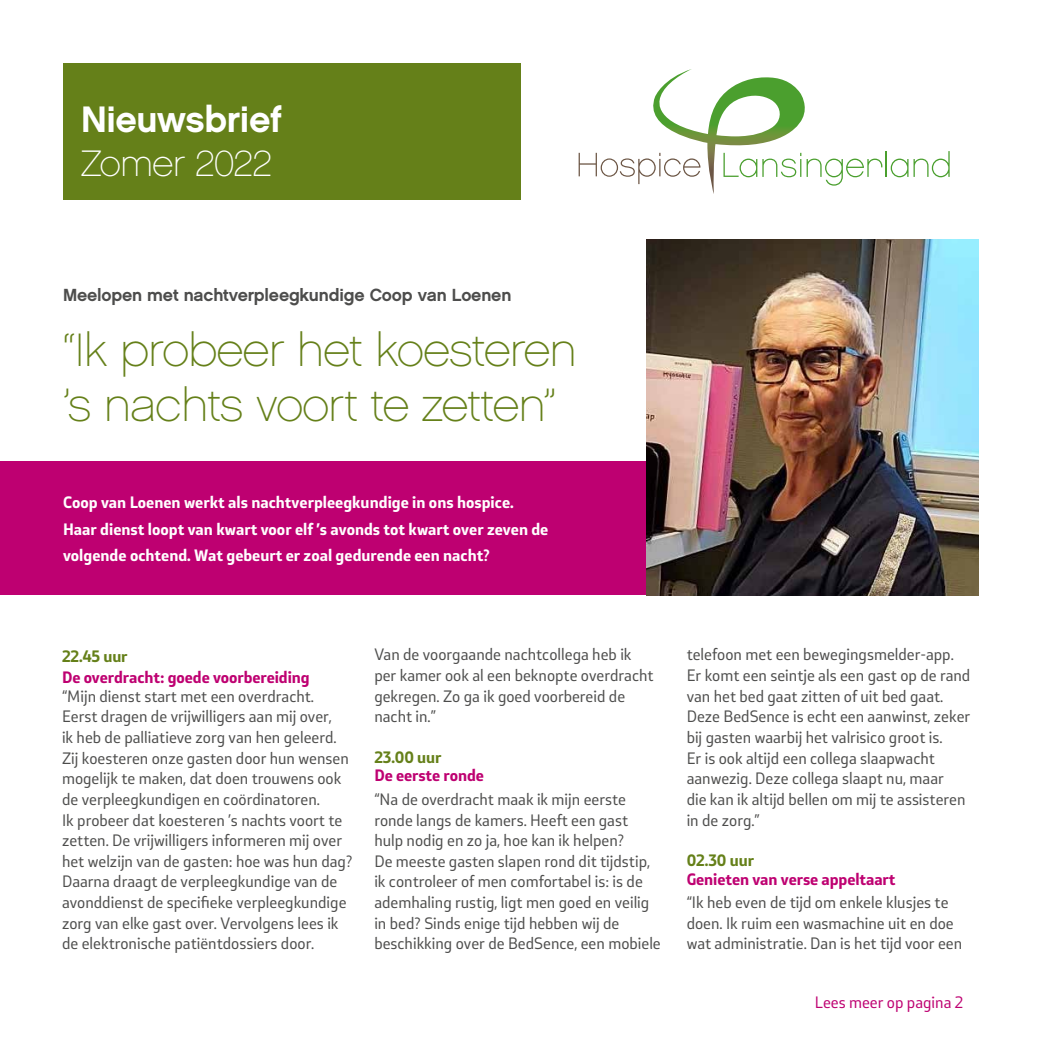
<style>
.page{position:relative;width:1042px;height:1042px;background:#fff}
.page>*{position:absolute;margin:0;border:0;box-sizing:border-box;transform-origin:0 0}
.t1{font:46.73px/54.6px "Chalet Paris Nineteen Sixty";letter-spacing:-.01em;color:#658019}
.t2{font:36.75px "Chalet New York Nineteen Sixty";letter-spacing:-.01em;color:#fff}
.t3{font:36.75px "Chalet Paris Nineteen Sixty";letter-spacing:-.01em;color:#fff}
.t4{font:17.5px "Chalet New York Nineteen Sixty";letter-spacing:-.01em;color:#4d4d4c}
.t5{font:15.4px/20.7px "Stobi Sans";color:#4d4d4c}
.t6{font:700 15.4px/26.2px "Stobi Sans";color:#fff}
.t7{font:700 15.4px "Stobi Sans";letter-spacing:-.005em;color:#be0071}
.t8{font:700 15.4px "Stobi Sans";letter-spacing:-.005em;color:#658019}
.t9{font:15.4px "Stobi Sans";color:#be0071}
</style>
<div class="page">
<div style="left:0;top:461px;width:647px;height:134px;background:#be0071"></div>
<img style="left:646px;top:239px;width:333px;height:356px">
<div style="left:63px;top:63px;width:458px;height:136px;background:#658019"></div>
<svg style="left:578px;top:69px;width:371px;height:125px"></svg>
<h2 class="t2" style="left:81px;top:96px;width:202px">Nieuwsbrief</h2>
<h2 class="t3" style="left:81px;top:142px;width:192px">Zomer 2022</h2>
<p class="t4" style="left:63px;top:284px;width:450px">Meelopen met nachtverpleegkundige Coop van Loenen</p>
<h1 class="t1" style="left:63px;top:323px;width:515px">“Ik probeer het koesteren ’s nachts voort te zetten”</h1>
<p class="t6" style="left:63px;top:489px;width:487px">Coop van Loenen werkt als nachtverpleegkundige in ons hospice.<br>Haar dienst loopt van kwart voor elf ’s avonds tot kwart over zeven de volgende ochtend. Wat gebeurt er zoal gedurende een nacht?</p>
<p class="t8" style="left:62px;top:646px;width:67px">22.45 uur</p>
<p class="t7" style="left:62px;top:666px;width:249px">De overdracht: goede voorbereiding</p>
<p class="t5" style="left:62px;top:685px;width:292px">“Mijn dienst start met een overdracht.<br>Eerst dragen de vrijwilligers aan mij over,<br>ik heb de palliatieve zorg van hen geleerd.<br>Zij koesteren onze gasten door hun wensen mogelijk te maken, dat doen trouwens ook de verpleegkundigen en coördinatoren.<br>Ik probeer dat koesteren ’s nachts voort te zetten. De vrijwilligers informeren mij over het welzijn van de gasten: hoe was hun dag?<br>Daarna draagt de verpleegkundige van de avonddienst de specifieke verpleegkundige zorg van elke gast over. Vervolgens lees ik de elektronische patiëntdossiers door.</p>
<p class="t5" style="left:374px;top:644px;width:281px">Van de voorgaande nachtcollega heb ik per kamer ook al een beknopte overdracht gekregen. Zo ga ik goed voorbereid de nacht in.”</p>
<p class="t8" style="left:374px;top:747px;width:69px">23.00 uur</p>
<p class="t7" style="left:374px;top:765px;width:111px">De eerste ronde</p>
<p class="t5" style="left:374px;top:788px;width:288px">“Na de overdracht maak ik mijn eerste ronde langs de kamers. Heeft een gast hulp nodig en zo ja, hoe kan ik helpen?<br>De meeste gasten slapen rond dit tijdstip, ik controleer of men comfortabel is: is de ademhaling rustig, ligt men goed en veilig in bed? Sinds enige tijd hebben wij de beschikking over de BedSence, een mobiele</p>
<p class="t5" style="left:686px;top:644px;width:285px">telefoon met een bewegingsmelder-app.<br>Er komt een seintje als een gast op de rand van het bed gaat zitten of uit bed gaat.<br>Deze BedSence is echt een aanwinst, zeker bij gasten waarbij het valrisico groot is.<br>Er is ook altijd een collega slaapwacht aanwezig. Deze collega slaapt nu, maar<br>die kan ik altijd bellen om mij te assisteren in de zorg.”</p>
<p class="t8" style="left:686px;top:850px;width:69px">02.30 uur</p>
<p class="t7" style="left:686px;top:868px;width:210px">Genieten van verse appeltaart</p>
<p class="t5" style="left:686px;top:891px;width:277px">“Ik heb even de tijd om enkele klusjes te doen. Ik ruim een wasmachine uit en doe wat administratie. Dan is het tijd voor een</p>
<p class="t9" style="left:815px;top:992px;width:150px">Lees meer op pagina 2</p>
</div>
